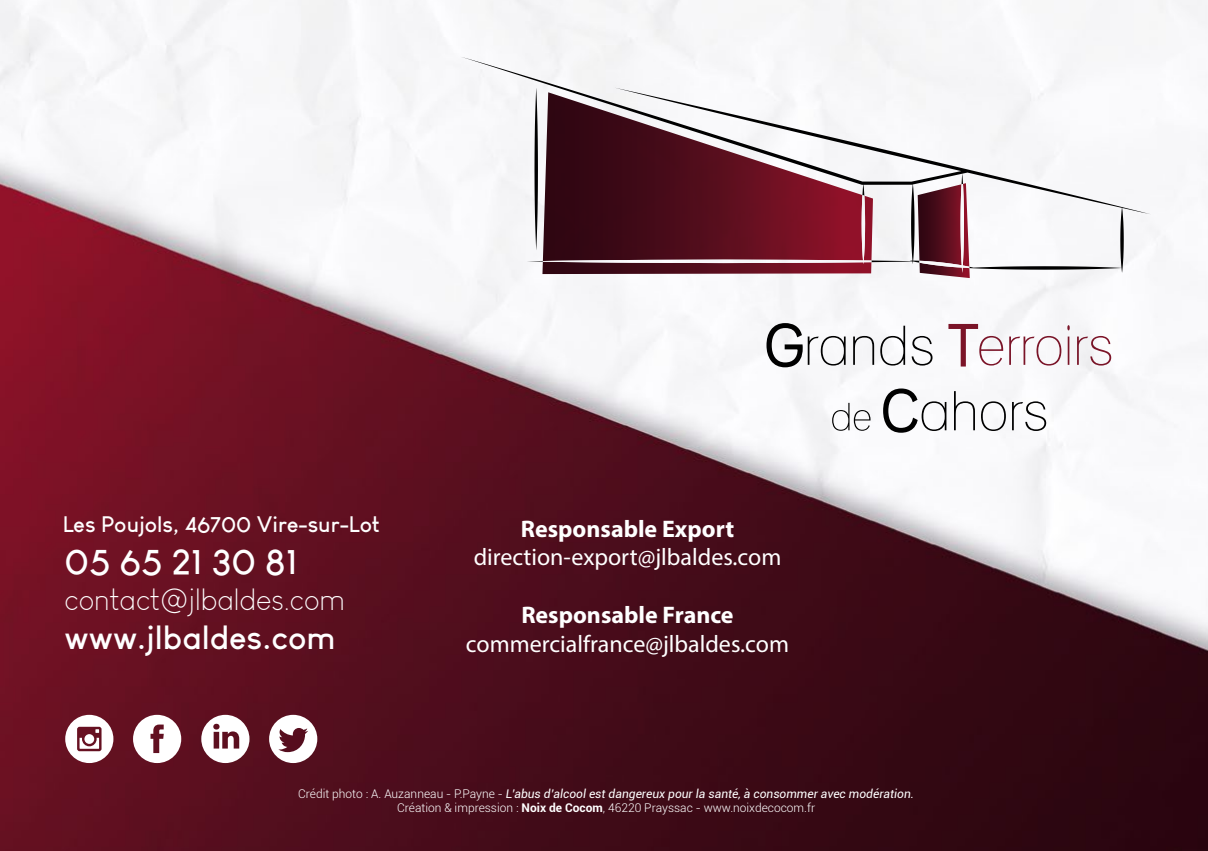
<style>
.page{position:relative;width:1208px;height:851px;background:#fff}
.page>*{position:absolute;margin:0;border:0;box-sizing:border-box;transform-origin:0 0}
.t1{font:700 35.6px "Louis George Cafe";color:#fff}
.t2{font:700 32.8px "Louis George Cafe";color:#fff}
.t3{font:300 30.2px "Louis George Cafe";color:#fff}
.t4{font:24px "Myriad Pro";color:#fff}
.t5{font:700 24px "Myriad Pro";color:#fff}
.t6{font:700 22px "Louis George Cafe";color:#fff}
.t7{font:300 12px/14.4px "Roboto";color:#fff;text-align:center}
.s1{font-weight:400;font-style:italic}
.s2{font-weight:700}
</style>
<div class="page">
<img style="left:0;top:0;width:1208px;height:850px">
<svg style="left:460px;top:57px;width:691px;height:216px"></svg>
<svg style="left:917px;top:183px;width:52px;height:95px"></svg>
<svg style="left:526px;top:88px;width:347px;height:186px"></svg>
<svg style="left:765px;top:321px;width:80px;height:48px"></svg>
<svg style="left:853px;top:336px;width:21px;height:29px"></svg>
<svg style="left:880px;top:325px;width:25px;height:40px"></svg>
<svg style="left:911px;top:336px;width:21px;height:29px"></svg>
<svg style="left:946px;top:322px;width:57px;height:46px"></svg>
<svg style="left:1009px;top:336px;width:52px;height:29px"></svg>
<hr style="left:1067px;top:336px;width:2px;height:29px;background:#7e1529">
<svg style="left:1077px;top:336px;width:34px;height:29px"></svg>
<svg style="left:832px;top:403px;width:38px;height:27px"></svg>
<svg style="left:881px;top:387px;width:65px;height:47px"></svg>
<svg style="left:954px;top:391px;width:21px;height:39px"></svg>
<svg style="left:981px;top:401px;width:25px;height:30px"></svg>
<svg style="left:1012px;top:401px;width:34px;height:30px"></svg>
<svg style="left:133px;top:714px;width:48px;height:49px"></svg>
<svg style="left:201px;top:714px;width:48px;height:49px"></svg>
<svg style="left:269px;top:714px;width:48px;height:49px"></svg>
<svg style="left:65px;top:714px;width:48px;height:49px"></svg>
<h3 class="t6" style="left:63px;top:510px;width:319px">Les Poujols, 46700 Vire-sur-Lot</h3>
<h3 class="t5" style="left:521px;top:513px;width:215px">Responsable Export</h3>
<h3 class="t4" style="left:474px;top:542px;width:309px">direction-export@jlbaldes.com</h3>
<h3 class="t5" style="left:521px;top:599px;width:214px">Responsable France</h3>
<h3 class="t4" style="left:466px;top:629px;width:324px">commercialfrance@jlbaldes.com</h3>
<h1 class="t1" style="left:65px;top:538px;width:235px">05 65 21 30 81</h1>
<h3 class="t3" style="left:65px;top:581px;width:282px">contact@jlbaldes.com</h3>
<h2 class="t2" style="left:65px;top:616px;width:272px">www.jlbaldes.com</h2>
<p class="t7" style="left:298px;top:785px;width:617px">Crédit photo : A. Auzanneau - P.Payne - <span class="s1">L’abus d’alcool est dangereux pour la santé, à consommer avec modération.<br></span>Création &amp; impression : <span class="s2">Noix de Cocom</span>, 46220 Prayssac - www.noixdecocom.fr</p>
</div>
